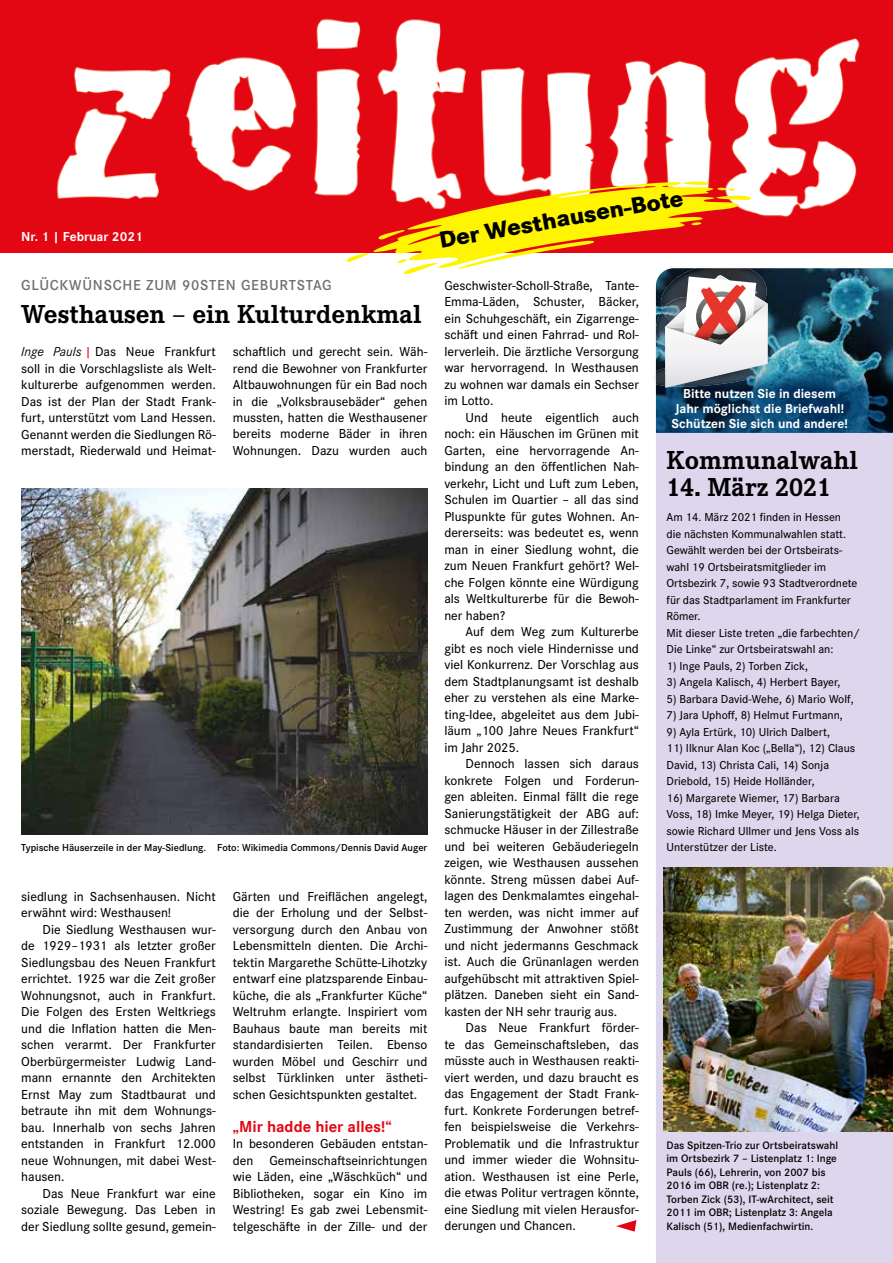
<style>
.page{position:relative;width:893px;height:1263px;background:#fff}
.page>*{position:absolute;margin:0;border:0;box-sizing:border-box;transform-origin:0 0}
.t1{font:700 27px "Corporate E Pro";color:#000}
.t2{font:800 24px "Corporate S Pro";color:#000}
.t3{font:700 16.5px "Corporate S Pro";color:#e30613}
.t4{font:600 15px "Corporate S Pro";letter-spacing:.05em;color:#706f6f}
.t5{font:500 13.5px/16.5px "Corporate S Pro";color:#000;text-align:justify}
.t6{font:700 13.5px/15px "Corporate S Pro";color:#fff;text-align:center}
.t7{font:500 12px/16.5px "Corporate S Pro";color:#000}
.t8{font:600 11.25px/13.5px "Corporate S Pro";color:#000}
.t9{font:600 10.5px "Corporate S Pro";color:#000}
.s1{font-weight:400;font-style:italic}
.s2{color:#e30613}
</style>
<div class="page">
<div style="left:656px;top:433px;width:237px;height:830px;background:#ddd6ec"></div>
<img style="left:0;top:0;width:893px;height:252px">
<img style="left:779px;top:268px;width:114px;height:102px">
<svg style="left:656px;top:370px;width:237px;height:63px;background:#0b3f64"></svg>
<svg style="left:616px;top:1220px;width:20px;height:12px"></svg>
<svg style="left:345px;top:181px;width:434px;height:207px"></svg>
<img style="left:663px;top:867px;width:230px;height:264px">
<img style="left:21px;top:488px;width:406px;height:347px">
<p class="t6" style="left:21px;top:227px;width:123px">Nr. 1 | Februar 2021</p>
<h2 class="t2" style="left:436px;top:221px;width:249px;rotate:-10deg">Der Westhausen-Bote</h2>
<p class="t4" style="left:21px;top:274px;width:312px">GLÜCKWÜNSCHE ZUM 90STEN GEBURTSTAG</p>
<h1 class="t1" style="left:21px;top:295px;width:402px">Westhausen – ein Kulturdenkmal</h1>
<p class="t5" style="left:444px;top:276px;width:196px">Geschwister-Scholl-Straße, Tante-Emma-Läden, Schuster, Bäcker, ein Schuhgeschäft, ein Zigarrenge&shy;schäft und einen Fahrrad- und Rol&shy;lerverleih. Die ärztliche Versorgung war hervorragend. In Westhausen zu wohnen war damals ein Sechser im Lotto.</p>
<p class="t5" style="left:444px;top:408px;width:196px;text-indent:21px">Und heute eigentlich auch noch: ein Häuschen im Grünen mit Garten, eine hervorragende An&shy;bindung an den öffentlichen Nah&shy;verkehr, Licht und Luft zum Leben, Schulen im Quartier – all das sind Pluspunkte für gutes Wohnen. An&shy;dererseits: was bedeutet es, wenn man in einer Siedlung wohnt, die zum Neuen Frankfurt gehört? Wel&shy;che Folgen könnte eine Würdigung als Weltkulturerbe für die Bewoh&shy;ner haben?</p>
<p class="t5" style="left:444px;top:623px;width:196px;text-indent:21px">Auf dem Weg zum Kulturerbe gibt es noch viele Hindernisse und viel Konkurrenz. Der Vorschlag aus dem Stadtplanungsamt ist deshalb eher zu verstehen als eine Marke&shy;ting-Idee, abgeleitet aus dem Jubi&shy;läum „100 Jahre Neues Frankfurt“ im Jahr 2025.</p>
<p class="t5" style="left:444px;top:754px;width:196px;text-indent:21px">Dennoch lassen sich daraus konkrete Folgen und Forderun&shy;gen ableiten. Einmal fällt die rege Sanierungstätigkeit der ABG auf: schmucke Häuser in der Zillestraße und bei weiteren Gebäuderiegeln zeigen, wie Westhausen aussehen könnte. Streng müssen dabei Auf&shy;lagen des Denkmalamtes eingehal&shy;ten werden, was nicht immer auf Zustimmung der Anwohner stößt und nicht jedermanns Geschmack ist. Auch die Grünanlagen werden aufgehübscht mit attraktiven Spiel&shy;plätzen. Daneben sieht ein Sand&shy;kasten der NH sehr traurig aus.</p>
<p class="t5" style="left:444px;top:1018px;width:196px;text-indent:21px">Das Neue Frankfurt förder&shy;te das Gemeinschaftsleben, das müsste auch in Westhausen reakti&shy;viert werden, und dazu braucht es das Engagement der Stadt Frank&shy;furt. Konkrete Forderungen betref&shy;fen beispielsweise die Verkehrs-Problematik und die Infrastruktur und immer wieder die Wohnsitu&shy;ation. Westhausen ist eine Perle, die etwas Politur vertragen könnte, eine Siedlung mit vielen Herausfor&shy;derungen und Chancen.</p>
<p class="t5" style="left:233px;top:342px;width:196px">schaftlich und gerecht sein. Wäh&shy;rend die Bewohner von Frankfurter Altbauwohnungen für ein Bad noch in die „Volksbrausebäder“ gehen mussten, hatten die Westhausener bereits moderne Bäder in ihren Wohnungen. Dazu wurden auch</p>
<p class="t5" style="left:21px;top:342px;width:196px"><span class="s1">Inge Pauls</span> <span class="s2">|</span> Das Neue Frankfurt soll in die Vorschlagsliste als Welt&shy;kulturerbe aufgenommen werden.<br>Das ist der Plan der Stadt Frank&shy;furt, unterstützt vom Land Hessen.<br>Genannt werden die Siedlungen Rö&shy;merstadt, Riederwald und Heimat-</p>
<p class="t6" style="left:671px;top:385px;width:178px">Bitte nutzen Sie in diesem<br>Jahr möglichst die Briefwahl!<br>Schützen Sie sich und andere!</p>
<h1 class="t1" style="left:666px;top:441px;width:193px">Kommunalwahl</h1>
<h1 class="t1" style="left:666px;top:468px;width:166px">14. März 2021</h1>
<p class="t7" style="left:666px;top:508px;width:195px">Am 14. März 2021 finden in Hessen<br>die nächsten Kommunalwahlen statt.<br>Gewählt werden bei der Ortsbeirats&shy;wahl 19 Ortsbeiratsmitglieder im Ortsbezirk 7, sowie 93 Stadtverordnete für das Stadtparlament im Frankfurter Römer.<br>Mit dieser Liste treten „die farbechten/ Die Linke“ zur Ortsbeiratswahl an:</p>
<p class="t7" style="left:666px;top:656px;width:143px">1) Inge Pauls, 2) Torben Zick,</p>
<p class="t7" style="left:666px;top:673px;width:175px">3) Angela Kalisch, 4) Herbert Bayer,</p>
<p class="t7" style="left:666px;top:689px;width:189px">5) Barbara David-Wehe, 6) Mario Wolf,</p>
<p class="t7" style="left:666px;top:706px;width:178px">7) Jara Uphoff, 8) Helmut Furtmann,</p>
<p class="t7" style="left:666px;top:722px;width:165px">9) Ayla Ertürk, 10) Ulrich Dalbert,</p>
<p class="t7" style="left:666px;top:739px;width:190px">11) Ilknur Alan Koc („Bella“), 12) Claus<br>David, 13) Christa Cali, 14) Sonja<br>Driebold, 15) Heide Holländer,</p>
<p class="t7" style="left:666px;top:788px;width:195px">16) Margarete Wiemer, 17) Barbara Voss, 18) Imke Meyer, 19) Helga Dieter, sowie Richard Ullmer und Jens Voss als Unterstützer der Liste.</p>
<p class="t9" style="left:21px;top:840px;width:408px">Typische Häuserzeile in der May-Siedlung. Foto: Wikimedia Commons/Dennis David Auger</p>
<p class="t5" style="left:233px;top:887px;width:196px">Gärten und Freiflächen angelegt, die der Erholung und der Selbst&shy;versorgung durch den Anbau von Lebensmitteln dienten. Die Archi&shy;tektin Margarethe Schütte-Lihotzky entwarf eine platzsparende Einbau&shy;küche, die als „Frankfurter Küche“ Weltruhm erlangte. Inspiriert vom Bauhaus baute man bereits mit standardisierten Teilen. Ebenso wurden Möbel und Geschirr und selbst Türklinken unter ästheti&shy;schen Gesichtspunkten gestaltet.</p>
<p class="t3" style="left:233px;top:1113px;width:160px">„Mir hadde hier alles!“</p>
<p class="t5" style="left:233px;top:1134px;width:196px">In besonderen Gebäuden entstan&shy;den Gemeinschaftseinrichtungen wie Läden, eine „Wäschküch“ und Bibliotheken, sogar ein Kino im Westring! Es gab zwei Lebensmit&shy;telgeschäfte in der Zille- und der</p>
<p class="t8" style="left:666px;top:1137px;width:173px">Das Spitzen-Trio zur Ortsbeiratswahl im Ortsbezirk 7 – Listenplatz 1: Inge Pauls (66), Lehrerin, von 2007 bis 2016 im OBR (re.); Listenplatz 2:<br>Torben Zick (53), IT-wArchitect, seit 2011 im OBR; Listenplatz 3: Angela Kalisch (51), Medienfachwirtin.</p>
<p class="t5" style="left:21px;top:887px;width:196px">siedlung in Sachsenhausen. Nicht erwähnt wird: Westhausen!</p>
<p class="t5" style="left:21px;top:920px;width:196px;text-indent:21px">Die Siedlung Westhausen wur&shy;de 1929–1931 als letzter großer Siedlungsbau des Neuen Frankfurt errichtet. 1925 war die Zeit großer Wohnungsnot, auch in Frankfurt.<br>Die Folgen des Ersten Weltkriegs und die Inflation hatten die Men&shy;schen verarmt. Der Frankfurter Oberbürgermeister Ludwig Land&shy;mann ernannte den Architekten Ernst May zum Stadtbaurat und betraute ihn mit dem Wohnungs&shy;bau. Innerhalb von sechs Jahren entstanden in Frankfurt 12.000 neue Wohnungen, mit dabei West&shy;hausen.</p>
<p class="t5" style="left:21px;top:1184px;width:196px;text-indent:21px">Das Neue Frankfurt war eine soziale Bewegung. Das Leben in der Siedlung sollte gesund, gemein-</p>
</div>
